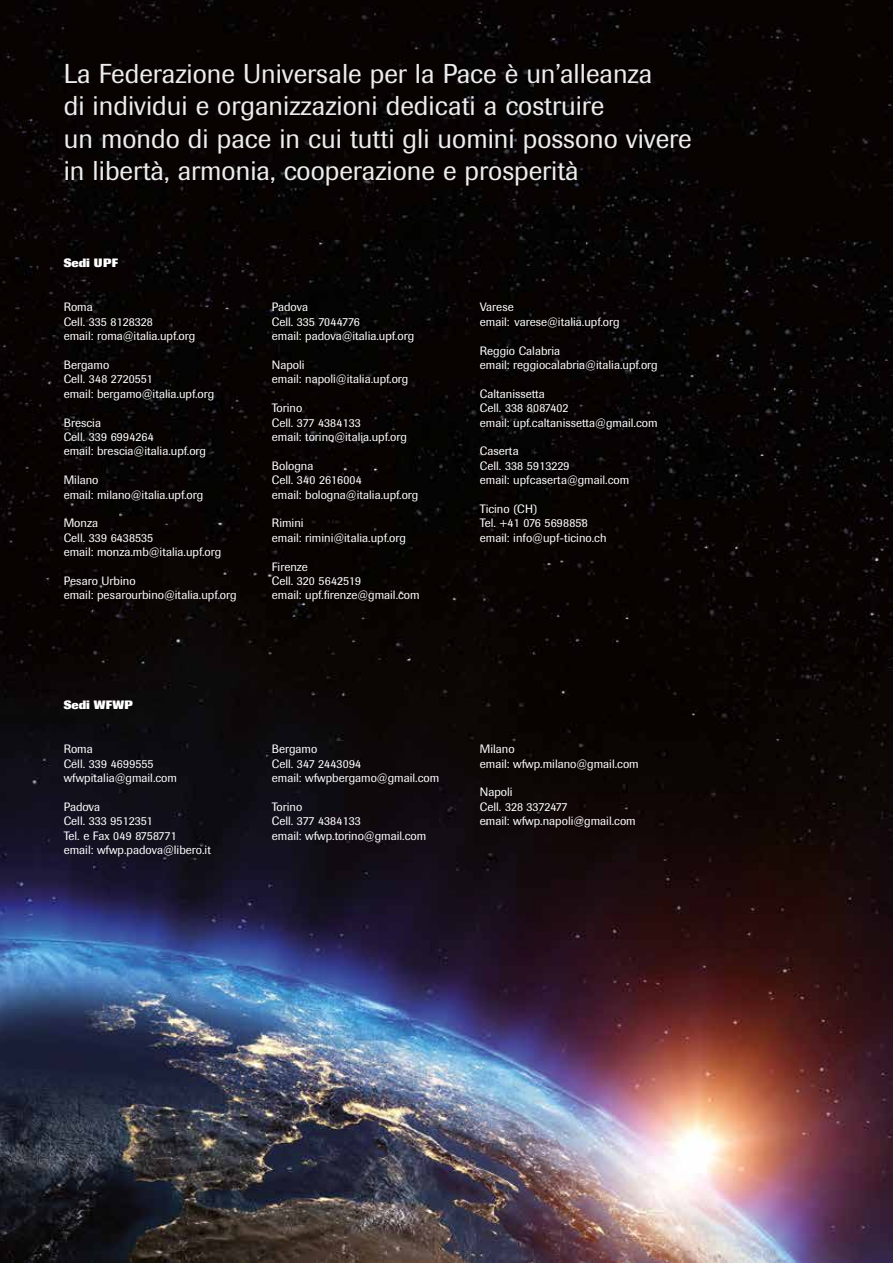
<style>
.page{position:relative;width:893px;height:1263px;background:#fff}
.page>*{position:absolute;margin:0;border:0;box-sizing:border-box;transform-origin:0 0}
.t1{font:27px/32.4px "Imago";color:#ededed}
.t2{font:12px/14.4px "Imago";color:#fff}
.t3{font:800 12px "Imago";color:#fff}
</style>
<div class="page">
<img style="left:0;top:0;width:893px;height:1263px">
<h1 class="t1" style="left:64px;top:57px;width:629px">La Federazione Universale per la Pace è un’alleanza<br>di individui e organizzazioni dedicati a costruire<br>un mondo di pace in cui tutti gli uomini possono vivere in libertà, armonia, cooperazione e prosperità</h1>
<p class="t3" style="left:64px;top:255px;width:56px">Sedi UPF</p>
<p class="t2" style="left:64px;top:300px;width:133px">Roma<br>Cell. 335 8128328<br>email: roma@italia.upf.org</p>
<p class="t2" style="left:64px;top:358px;width:152px">Bergamo<br>Cell. 348 2720551<br>email: bergamo@italia.upf.org</p>
<p class="t2" style="left:64px;top:415px;width:144px">Brescia<br>Cell. 339 6994264<br>email: brescia@italia.upf.org</p>
<p class="t2" style="left:64px;top:473px;width:141px">Milano<br>email: milano@italia.upf.org</p>
<p class="t2" style="left:64px;top:516px;width:159px">Monza<br>Cell. 339 6438535<br>email: monza.mb@italia.upf.org</p>
<p class="t2" style="left:64px;top:574px;width:174px">Pesaro Urbino<br>email: pesarourbino@italia.upf.org</p>
<p class="t2" style="left:272px;top:300px;width:144px">Padova<br>Cell. 335 7044776<br>email: padova@italia.upf.org</p>
<p class="t2" style="left:272px;top:358px;width:138px">Napoli<br>email: napoli@italia.upf.org</p>
<p class="t2" style="left:272px;top:401px;width:137px">Torino<br>Cell. 377 4384133<br>email: torino@italia.upf.org</p>
<p class="t2" style="left:272px;top:458px;width:148px">Bologna<br>Cell. 340 2616004<br>email: bologna@italia.upf.org</p>
<p class="t2" style="left:272px;top:516px;width:136px">Rimini<br>email: rimini@italia.upf.org</p>
<p class="t2" style="left:272px;top:559px;width:149px">Firenze<br>Cell. 320 5642519<br>email: upf.firenze@gmail.com</p>
<p class="t3" style="left:64px;top:697px;width:70px">Sedi WFWP</p>
<p class="t2" style="left:64px;top:742px;width:115px">Roma<br>Cell. 339 4699555 wfwpitalia@gmail.com</p>
<p class="t2" style="left:64px;top:799px;width:149px">Padova<br>Cell. 333 9512351<br>Tel. e Fax 049 8758771<br>email: wfwp.padova@libero.it</p>
<p class="t2" style="left:272px;top:742px;width:169px">Bergamo<br>Cell. 347 2443094<br>email: wfwpbergamo@gmail.com</p>
<p class="t2" style="left:272px;top:799px;width:156px">Torino<br>Cell. 377 4384133<br>email: wfwp.torino@gmail.com</p>
<p class="t2" style="left:480px;top:300px;width:141px">Varese<br>email: varese@italia.upf.org</p>
<p class="t2" style="left:480px;top:343px;width:179px">Reggio Calabria<br>email: reggiocalabria@italia.upf.org</p>
<p class="t2" style="left:480px;top:386px;width:179px">Caltanissetta<br>Cell. 338 8087402<br>email: upf.caltanissetta@gmail.com</p>
<p class="t2" style="left:480px;top:444px;width:151px">Caserta<br>Cell. 338 5913229<br>email: upfcaserta@gmail.com</p>
<p class="t2" style="left:480px;top:502px;width:128px">Ticino (CH)<br>Tel. +41 076 5698858 email: info@upf-ticino.ch</p>
<p class="t2" style="left:480px;top:742px;width:160px">Milano<br>email: wfwp.milano@gmail.com</p>
<p class="t2" style="left:480px;top:785px;width:157px">Napoli<br>Cell. 328 3372477<br>email: wfwp.napoli@gmail.com</p>
</div>
